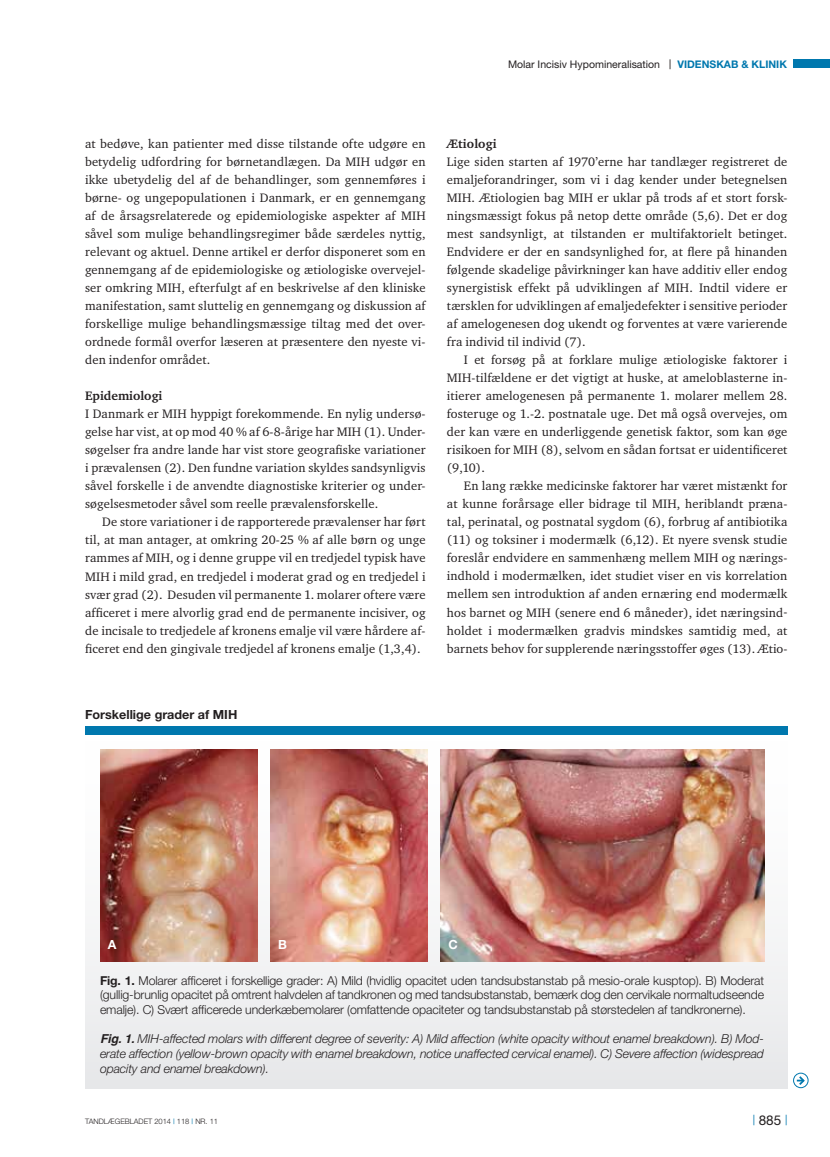
<style>
.page{position:relative;width:830px;height:1157px;background:#fff}
.page>*{position:absolute;margin:0;border:0;box-sizing:border-box;transform-origin:0 0}
.t1{font:13.5px "Helvetica Neue";color:#231f20}
.t2{font:12.6px/18px "Charter ITC";letter-spacing:.01em;color:#231f20;text-align:justify}
.t3{font:700 12.6px "Helvetica Neue";color:#231f20}
.t4{font:700 12.6px "Charter ITC";color:#231f20}
.t5{font:700 12.6px "Helvetica Neue";color:#fff}
.t6{font:300 12.3px/14.7px "Helvetica Neue";letter-spacing:-.01em;color:#231f20;text-align:justify}
.t7{font:italic 300 12.3px/14.7px "Helvetica Neue";letter-spacing:-.01em;color:#231f20;text-align:justify}
.t8{font:10.5px "Helvetica Neue";color:#231f20}
.t9{font:10.5px "Helvetica Neue LT Std";color:#0078ae}
.t10{font:300 7.5px "Helvetica Neue";color:#231f20}
.s1{font-family:"Arial"}
.s2{font-weight:700;color:#0078ae}
.s3{font-weight:700}
.s4{font-family:"Helvetica";font-weight:700}
.s5{font-weight:400;color:#0078ae}
</style>
<div class="page">
<div style="left:793px;top:1073px;width:14px;height:14px;border:1px solid #0078ae;border-radius:50%"></div>
<svg style="left:796px;top:1074px;width:9px;height:12px"></svg>
<div style="left:793px;top:60px;width:36px;height:8px;background:#0078ae"></div>
<div style="left:85px;top:735px;width:702px;height:353px;background:linear-gradient(to bottom,#fbf3f2,#e9e9eb)"></div>
<div style="left:85px;top:726px;width:702px;height:9px;background:#0078ae"></div>
<img style="left:100px;top:749px;width:157px;height:213px">
<img style="left:270px;top:749px;width:157px;height:213px">
<img style="left:440px;top:749px;width:323px;height:213px">
<p class="t8" style="left:508px;top:58px;width:280px">Molar Incisiv Hypomineralisation <span class="s1">|</span> <span class="s2">videnskab &amp; klinik</span></p>
<p class="t2" style="left:85px;top:135px;width:342px">at bedøve, kan patienter med disse tilstande ofte udgøre en betydelig udfordring for børnetandlægen. Da MIH udgør en ikke ubetydelig del af de behandlinger, som gennemføres i børne- og ungepopulationen i Danmark, er en gennemgang af de årsagsrelaterede og epidemiologiske aspekter af MIH såvel som mulige behandlingsregimer både særdeles nyttig, relevant og aktuel. Denne artikel er derfor disponeret som en gennemgang af de epidemiologiske og ætiologiske overvejel&shy;ser omkring MIH, efterfulgt af en beskrivelse af den kliniske manifestation, samt sluttelig en gennemgang og diskussion af forskellige mulige behandlingsmæssige tiltag med det over&shy;ordnede formål overfor læseren at præsentere den nyeste vi&shy;den indenfor området.</p>
<p class="t4" style="left:85px;top:388px;width:79px">Epidemiologi</p>
<p class="t2" style="left:85px;top:405px;width:342px">I Danmark er MIH hyppigt forekommende. En nylig undersø&shy;gelse har vist, at op mod 40 % af 6-8-årige har MIH (1). Under&shy;søgelser fra andre lande har vist store geografiske variationer i prævalensen (2). Den fundne variation skyldes sandsynligvis såvel forskelle i de anvendte diagnostiske kriterier og under&shy;søgelsesmetoder såvel som reelle prævalensforskelle.</p>
<p class="t2" style="left:85px;top:513px;width:342px;text-indent:17px">De store variationer i de rapporterede prævalenser har ført til, at man antager, at omkring 20-25 % af alle børn og unge rammes af MIH, og i denne gruppe vil en tredjedel typisk have MIH i mild grad, en tredjedel i moderat grad og en tredjedel i svær grad (2). Desuden vil permanente 1. molarer oftere være afficeret i mere alvorlig grad end de permanente incisiver, og de incisale to tredjedele af kronens emalje vil være hårdere af&shy;ficeret end den gingivale tredjedel af kronens emalje (1,3,4).</p>
<p class="t4" style="left:446px;top:136px;width:51px">Ætiologi</p>
<p class="t2" style="left:446px;top:153px;width:342px">Lige siden starten af 1970’erne har tandlæger registreret de emaljeforandringer, som vi i dag kender under betegnelsen MIH. Ætiologien bag MIH er uklar på trods af et stort forsk&shy;ningsmæssigt fokus på netop dette område (5,6). Det er dog mest sandsynligt, at tilstanden er multifaktorielt betinget.<br>Endvidere er der en sandsynlighed for, at flere på hinanden følgende skadelige påvirkninger kan have additiv eller endog synergistisk effekt på udviklingen af MIH. Indtil videre er tærsklen for udviklingen af emaljedefekter i sensitive perioder af amelogenesen dog ukendt og forventes at være varierende fra individ til individ (7).</p>
<p class="t2" style="left:446px;top:351px;width:342px;text-indent:17px">I et forsøg på at forklare mulige ætiologiske faktorer i MIH-tilfældene er det vigtigt at huske, at ameloblasterne in&shy;itierer amelogenesen på permanente 1. molarer mellem 28. fosteruge og 1.-2. postnatale uge. Det må også overvejes, om der kan være en underliggende genetisk faktor, som kan øge risikoen for MIH (8), selvom en sådan fortsat er uidentificeret (9,10).</p>
<p class="t2" style="left:446px;top:477px;width:342px;text-indent:17px">En lang række medicinske faktorer har været mistænkt for at kunne forårsage eller bidrage til MIH, heriblandt præna&shy;tal, perinatal, og postnatal sygdom (6), forbrug af antibiotika (11) og toksiner i modermælk (6,12). Et nyere svensk studie foreslår endvidere en sammenhæng mellem MIH og nærings&shy;indhold i modermælken, idet studiet viser en vis korrelation mellem sen introduktion af anden ernæring end modermælk hos barnet og MIH (senere end 6 måneder), idet næringsind&shy;holdet i modermælken gradvis mindskes samtidig med, at barnets behov for supplerende næringsstoffer øges (13). Ætio-</p>
<p class="t3" style="left:85px;top:706px;width:154px">Forskellige grader af MIH</p>
<p class="t5" style="left:108px;top:937px;width:10px">A</p>
<p class="t5" style="left:278px;top:937px;width:9px">B</p>
<p class="t5" style="left:448px;top:937px;width:10px">C</p>
<p class="t6" style="left:100px;top:972px;width:665px"><span class="s3">Fig. 1.</span> Molarer afficeret i forskellige grader: A) Mild (hvidlig opacitet uden tandsubstanstab på mesio-orale kusptop). B) Moderat (gullig-brunlig opacitet på omtrent halvdelen af tandkronen og med tandsubstanstab, bemærk dog den cervikale normaltudseende emalje). C) Svært afficerede underkæbemolarer (omfattende opaciteter og tandsubstanstab på størstedelen af tandkronerne).</p>
<p class="t7" style="left:100px;top:1031px;width:665px"><span class="s4">Fig. 1.</span> MIH-affected molars with different degree of severity: A) Mild affection (white opacity without enamel breakdown). B) Mod&shy;erate affection (yellow-brown opacity with enamel breakdown, notice unaffected cervical enamel). C) Severe affection (widespread opacity and enamel breakdown).</p>
<p class="t10" style="left:85px;top:1116px;width:134px">tandlægebladet 2014 <span class="s5">|</span> 118 <span class="s5">|</span> nr. 11</p>
<p class="t9" style="left:784px;top:1112px;width:4px">|</p>
<p class="t1" style="left:752px;top:1112px;width:30px"><sup>|</sup> 885</p>
</div>
